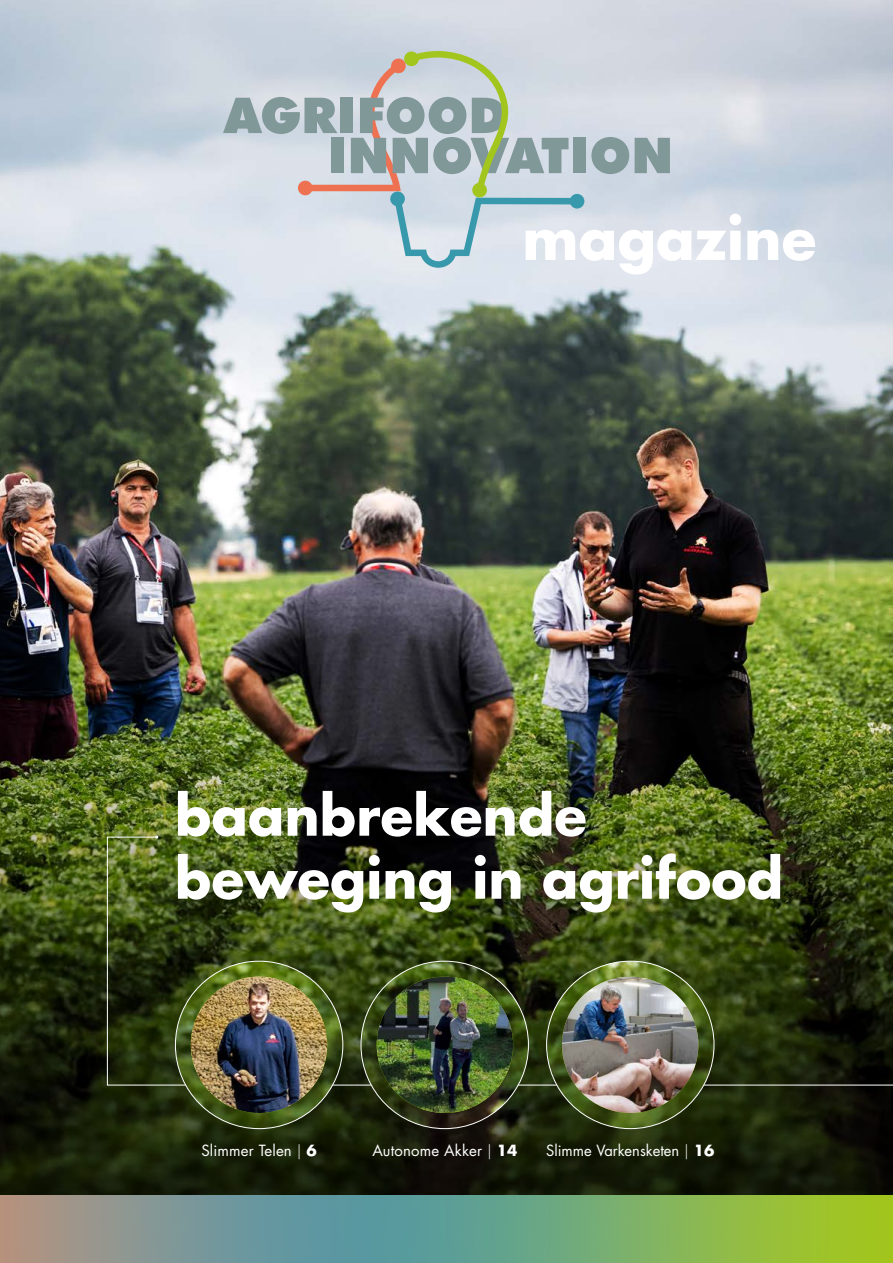
<style>
.page{position:relative;width:893px;height:1263px;background:#fff}
.page>*{position:absolute;margin:0;border:0;box-sizing:border-box;transform-origin:0 0}
.t1{font:700 57px "Futura";color:#fff}
.t2{font:700 54px/63px "Futura";color:#fff}
.t3{font:15px "Futura Std";letter-spacing:.01em;color:#fff}
.s1{font-weight:300}
.s2{font-family:"Futura";font-weight:700}
</style>
<div class="page">
<img style="left:0;top:0;width:893px;height:579px">
<img style="left:0;top:579px;width:893px;height:617px">
<svg style="left:107px;top:836px;width:786px;height:250px;background:#323f13"></svg>
<img style="left:175px;top:961px;width:168px;height:167px;border-radius:84px">
<img style="left:361px;top:961px;width:167px;height:167px;border-radius:84px">
<img style="left:547px;top:961px;width:167px;height:167px;border-radius:84px">
<svg style="left:0;top:1196px;width:893px;height:67px;background:#7da578"></svg>
<img style="left:191px;top:976px;width:136px;height:137px;border-radius:68px">
<div style="left:570px;top:194px;width:14px;height:15px;background:#3799ab;border-radius:50%"></div>
<div style="left:573px;top:138px;width:13px;height:35px;background:#819898"></div>
<svg style="left:591px;top:137px;width:38px;height:37px"></svg>
<svg style="left:635px;top:138px;width:35px;height:35px"></svg>
<svg style="left:223px;top:51px;width:354px;height:217px;background:#c3ced1"></svg>
<img style="left:562px;top:976px;width:136px;height:137px">
<img style="left:377px;top:976px;width:136px;height:137px;border-radius:68px">
<h1 class="t1" style="left:522px;top:201px;width:296px">magazine</h1>
<h2 class="t2" style="left:175px;top:783px;width:609px">baanbrekende beweging in agrifood</h2>
<p class="t3" style="left:201px;top:1141px;width:117px">Slimmer Telen <span class="s1">|</span> <span class="s2">6</span></p>
<p class="t3" style="left:372px;top:1141px;width:147px">Autonome Akker <span class="s1">|</span> <span class="s2">14</span></p>
<p class="t3" style="left:546px;top:1141px;width:170px">Slimme Varkensketen <span class="s1">|</span> <span class="s2">16</span></p>
</div>
